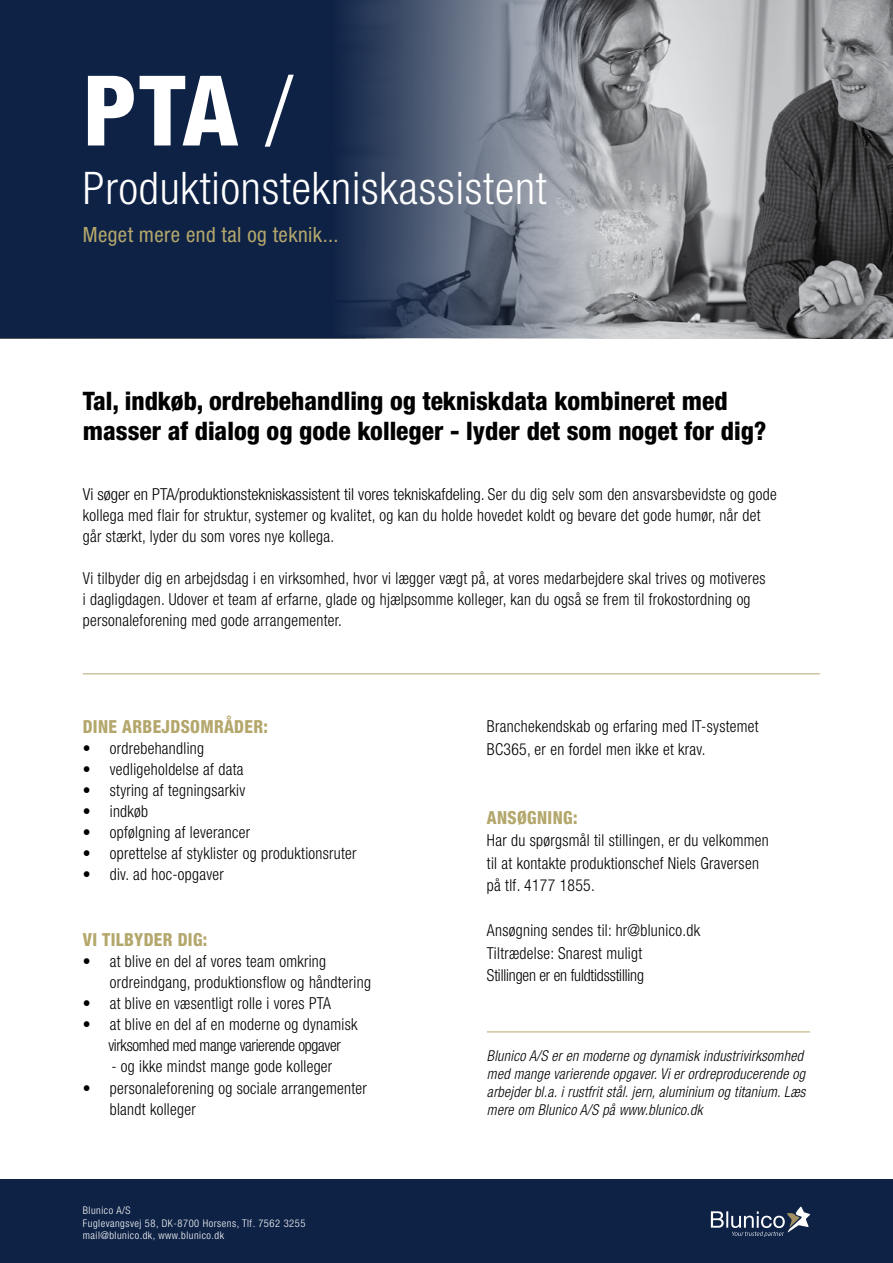
<style>
.page{position:relative;width:893px;height:1263px;background:#fff}
.page>*{position:absolute;margin:0;border:0;box-sizing:border-box;transform-origin:0 0}
.t1{font:800 condensed 97.5px "Helvetica Neue LT Std";color:#fff}
.t2{font:300 condensed 45px "Helvetica Neue LT Std";letter-spacing:.02em;color:#fff}
.t3{font:800 condensed 25.5px/30px "Helvetica Neue LT Std";color:#000}
.t4{font:condensed 21px "Helvetica Neue LT Std";letter-spacing:.02em;color:#b4a76c}
.t5{font:800 condensed 18px "Helvetica Neue LT Std";letter-spacing:.02em;color:#b4a76c;scale:.95 1}
.t6{font:300 condensed 16.5px/22.5px "Helvetica Neue LT Std";letter-spacing:.02em;color:#000;scale:.95 1}
.t7{font:300 condensed 16.5px/21px "Helvetica Neue LT Std";letter-spacing:.02em;color:#000}
.t8{font:300 condensed 16.5px/21px "Helvetica Neue LT Std";letter-spacing:-.02em;color:#000;text-align:center;scale:.95 1}
.t9{font:italic 300 condensed 15px/18px "Helvetica Neue LT Std";letter-spacing:.02em;color:#000;scale:.95 1}
.t10{font:300 condensed 10.5px/12.6px "Helvetica Neue LT Std";letter-spacing:.05em;color:#fff}
.s1{font-weight:300}
</style>
<div class="page">
<img style="left:737px;top:0;width:156px;height:338px">
<svg style="left:0;top:0;width:737px;height:338px;background:#47556d"></svg>
<div style="left:0;top:1179px;width:893px;height:84px;background:#0e2246"></div>
<hr style="left:487px;top:1031px;width:323px;height:1px;background:#b4a76c">
<svg style="left:711px;top:1206px;width:99px;height:31px"></svg>
<hr style="left:83px;top:673px;width:737px;height:1px;background:#b4a76c">
<h1 class="t1" style="left:83px;top:50px;width:211px">PTA <span class="s1">/</span></h1>
<h2 class="t2" style="left:83px;top:162px;width:465px">Produktionstekniskassistent</h2>
<p class="t4" style="left:83px;top:223px;width:257px">Meget mere end tal og teknik...</p>
<h3 class="t3" style="left:83px;top:386px;width:685px">Tal, indkøb, ordrebehandling og tekniskdata kombineret med masser af dialog og gode kolleger - lyder det som noget for dig?</h3>
<p class="t7" style="left:83px;top:484px;width:695px">Vi søger en PTA/produktionstekniskassistent til vores tekniskafdeling. Ser du dig selv som den ansvarsbevidste og gode kollega med flair for struktur, systemer og kvalitet, og kan du holde hovedet koldt og bevare det gode humør, når det går stærkt, lyder du som vores nye kollega.</p>
<p class="t6" style="left:83px;top:568px;width:720px;line-height:21px">Vi tilbyder dig en arbejdsdag i en virksomhed, hvor vi lægger vægt på, at vores medarbejdere skal trives og motiveres i dagligdagen. Udover et team af erfarne, glade og hjælpsomme kolleger, kan du også se frem til frokostordning og personaleforening med gode arrangementer.</p>
<p class="t5" style="left:83px;top:716px;width:196px">DINE ARBEJDSOMRÅDER:</p>
<p class="t6" style="left:83px;top:737px;width:129px">• ordrebehandling</p>
<p class="t6" style="left:83px;top:758px;width:171px">• vedligeholdelse af data</p>
<p class="t6" style="left:83px;top:779px;width:172px">• styring af tegningsarkiv</p>
<p class="t6" style="left:83px;top:800px;width:70px">• indkøb</p>
<p class="t6" style="left:83px;top:821px;width:178px">• opfølgning af leverancer</p>
<p class="t6" style="left:83px;top:842px;width:290px">• oprettelse af styklister og produktionsruter</p>
<p class="t6" style="left:83px;top:863px;width:150px">• div. ad hoc-opgaver</p>
<p class="t5" style="left:83px;top:929px;width:133px">VI TILBYDER DIG:</p>
<p class="t6" style="left:110px;top:951px;width:276px;line-height:21px;text-indent:-27px">• at blive en del af vores team omkring ordreindgang, produktionsflow og håndtering</p>
<p class="t6" style="left:83px;top:992px;width:263px">• at blive en væsentligt rolle i vores PTA</p>
<p class="t8" style="left:83px;top:1014px;width:291px">• at blive en del af en moderne og dynamisk virksomhed med mange varierende opgaver</p>
<p class="t6" style="left:111px;top:1055px;width:234px">- og ikke mindst mange gode kolleger</p>
<p class="t6" style="left:110px;top:1077px;width:272px;line-height:21px;text-indent:-27px">• personaleforening og sociale arrangementer blandt kolleger</p>
<p class="t10" style="left:83px;top:1204px;width:224px">Blunico A/S<br>Fuglevangsvej 58, DK-8700 Horsens, Tlf. 7562 3255 mail@blunico.dk, www.blunico.dk</p>
<p class="t6" style="left:487px;top:715px;width:287px">Branchekendskab og erfaring med IT-systemet<br>BC365, er en fordel men ikke et krav.</p>
<p class="t5" style="left:487px;top:806px;width:97px">ANSØGNING:</p>
<p class="t6" style="left:487px;top:829px;width:298px">Har du spørgsmål til stillingen, er du velkommen til at kontakte produktionschef Niels Graversen på tlf. 4177 1855.</p>
<p class="t6" style="left:487px;top:919px;width:226px">Ansøgning sendes til: hr@blunico.dk<br>Tiltrædelse: Snarest muligt<br>Stillingen er en fuldtidsstilling</p>
<p class="t9" style="left:487px;top:1047px;width:337px">Blunico A/S er en moderne og dynamisk industrivirksomhed med mange varierende opgaver. Vi er ordreproducerende og arbejder bl.a. i rustfrit stål. jern, aluminium og titanium. Læs mere om Blunico A/S på www.blunico.dk</p>
</div>
